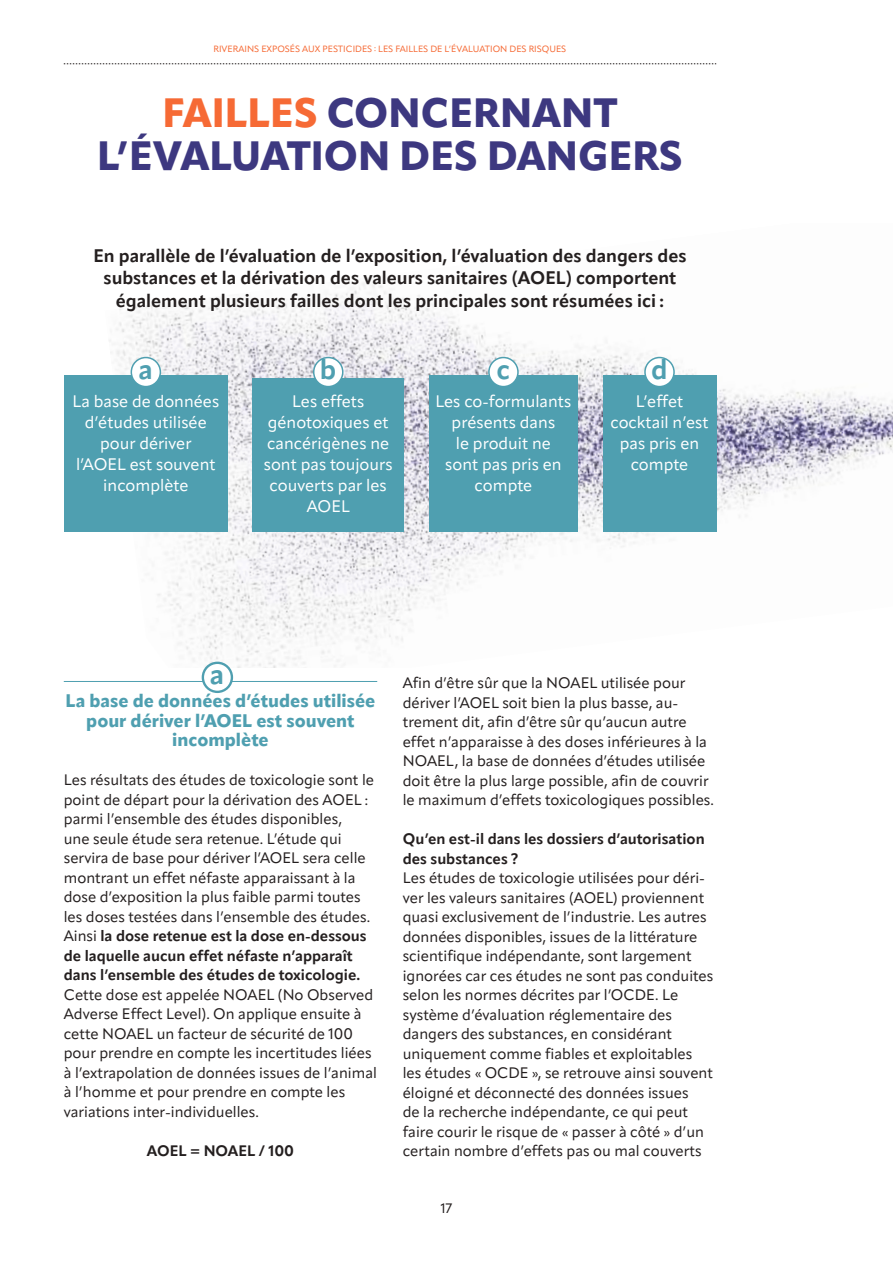
<style>
.page{position:relative;width:893px;height:1263px;background:#fff}
.page>*{position:absolute;margin:0;border:0;box-sizing:border-box;transform-origin:0 0}
.t1{font:800 40.5px/43.5px "Apparat";color:#3d3880;text-align:center}
.t2{font:700 27.3px "Apparat";color:#4f9fb0}
.t3{font:700 18px/22.5px "Apparat";color:#241f1f;text-align:center}
.t4{font:800 18px/19.5px "Apparat";color:#4f9fb0;text-align:center}
.t5{font:16.5px/21px "Apparat";color:#fff;text-align:center}
.t6{font:15px/19.5px "Apparat";color:#241f1f}
.t7{font:700 15px/19.5px "Apparat";color:#241f1f}
.t8{font:13.5px "Apparat";color:#241f1f}
.t9{font:9px "Apparat";color:#f66a35}
.s1{color:#f66a35}
.s2{font-weight:700}
</style>
<div class="page">
<img style="left:105px;top:283px;width:788px;height:385px">
<hr style="left:64px;top:681px;width:313px;height:1px;background:#4f9fb0">
<div style="left:64px;top:376px;width:164px;height:156px;background:#4f9fb0"></div>
<div style="left:131px;top:357px;width:29px;height:30px;background:#fff;border-radius:50%"></div>
<div style="left:131px;top:357px;width:30px;height:30px;border:2px solid #4f9fb0;border-radius:50%"></div>
<div style="left:429px;top:376px;width:149px;height:156px;background:#4f9fb0"></div>
<div style="left:489px;top:357px;width:29px;height:30px;background:#fff;border-radius:50%"></div>
<div style="left:488px;top:357px;width:31px;height:30px;border:2px solid #4f9fb0;border-radius:50%"></div>
<div style="left:253px;top:378px;width:151px;height:154px;background:#4f9fb0"></div>
<div style="left:314px;top:357px;width:29px;height:30px;background:#fff;border-radius:50%"></div>
<div style="left:313px;top:357px;width:30px;height:30px;border:2px solid #4f9fb0;border-radius:50%"></div>
<div style="left:603px;top:376px;width:113px;height:156px;background:#4f9fb0"></div>
<div style="left:645px;top:357px;width:29px;height:30px;background:#fff;border-radius:50%"></div>
<div style="left:644px;top:357px;width:31px;height:30px;border:2px solid #4f9fb0;border-radius:50%"></div>
<div style="left:203px;top:663px;width:29px;height:29px;background:#fff;border-radius:50%"></div>
<div style="left:202px;top:662px;width:31px;height:31px;border:2px solid #4f9fb0;border-radius:50%"></div>
<svg style="left:64px;top:64px;width:652px;height:1px"></svg>
<p class="t9" style="left:213px;top:44px;width:354px">RIVERAINS EXPOSÉS AUX PESTICIDES : LES FAILLES DE L’ÉVALUATION DES RISQUES</p>
<h1 class="t1" style="left:97px;top:91px;width:587px"><span class="s1">FAILLES</span> CONCERNANT<br>L’ÉVALUATION DES DANGERS</h1>
<p class="t3" style="left:93px;top:244px;width:595px">En parallèle de l’évaluation de l’exposition, l’évaluation des dangers des substances et la dérivation des valeurs sanitaires (AOEL) comportent également plusieurs failles dont les principales sont résumées ici :</p>
<h2 class="t2" style="left:138px;top:353px;width:16px">a</h2>
<p class="t5" style="left:72px;top:391px;width:148px">La base de données d’études utilisée pour dériver<br>l’AOEL est souvent incomplète</p>
<h2 class="t2" style="left:320px;top:353px;width:18px">b</h2>
<p class="t5" style="left:264px;top:391px;width:130px">Les effets génotoxiques et cancérigènes ne sont pas toujours couverts par les<br>AOEL</p>
<h2 class="t2" style="left:496px;top:353px;width:15px">c</h2>
<p class="t5" style="left:435px;top:391px;width:138px">Les co-formulants présents dans<br>le produit ne<br>sont pas pris en compte</p>
<h2 class="t2" style="left:651px;top:353px;width:18px">d</h2>
<p class="t5" style="left:610px;top:391px;width:100px">L’effet cocktail n’est pas pris en compte</p>
<h2 class="t2" style="left:210px;top:658px;width:16px">a</h2>
<p class="t4" style="left:66px;top:691px;width:311px">La base de données d’études utilisée pour dériver l’AOEL est souvent incomplète</p>
<p class="t6" style="left:64px;top:770px;width:312px">Les résultats des études de toxicologie sont le point de départ pour la dérivation des AOEL : parmi l’ensemble des études disponibles,<br>une seule étude sera retenue. L’étude qui servira de base pour dériver l’AOEL sera celle montrant un effet néfaste apparaissant à la dose d’exposition la plus faible parmi toutes les doses testées dans l’ensemble des études.<br>Ainsi <span class="s2">la dose retenue est la dose en-dessous de laquelle aucun effet néfaste n’apparaît dans l’ensemble des études de toxicologie.</span></p>
<p class="t6" style="left:64px;top:985px;width:315px">Cette dose est appelée NOAEL (No Observed Adverse Effect Level). On applique ensuite à cette NOAEL un facteur de sécurité de 100 pour prendre en compte les incertitudes liées à l’extrapolation de données issues de l’animal à l’homme et pour prendre en compte les variations inter-individuelles.</p>
<p class="t7" style="left:147px;top:1141px;width:149px">AOEL = NOAEL / 100</p>
<p class="t6" style="left:403px;top:673px;width:313px">Afin d’être sûr que la NOAEL utilisée pour dériver l’AOEL soit bien la plus basse, au&shy;trement dit, afin d’être sûr qu’aucun autre effet n’apparaisse à des doses inférieures à la NOAEL, la base de données d’études utilisée doit être la plus large possible, afin de couvrir le maximum d’effets toxicologiques possibles.</p>
<p class="t7" style="left:403px;top:829px;width:304px">Qu’en est-il dans les dossiers d’autorisation des substances ?</p>
<p class="t6" style="left:403px;top:868px;width:312px">Les études de toxicologie utilisées pour déri&shy;ver les valeurs sanitaires (AOEL) proviennent quasi exclusivement de l’industrie. Les autres données disponibles, issues de la littérature scientifique indépendante, sont largement ignorées car ces études ne sont pas conduites selon les normes décrites par l’OCDE. Le système d’évaluation réglementaire des dangers des substances, en considérant uniquement comme fiables et exploitables les études « OCDE », se retrouve ainsi souvent éloigné et déconnecté des données issues<br>de la recherche indépendante, ce qui peut faire courir le risque de « passer à côté » d’un certain nombre d’effets pas ou mal couverts</p>
<p class="t8" style="left:441px;top:1200px;width:13px">17</p>
</div>
